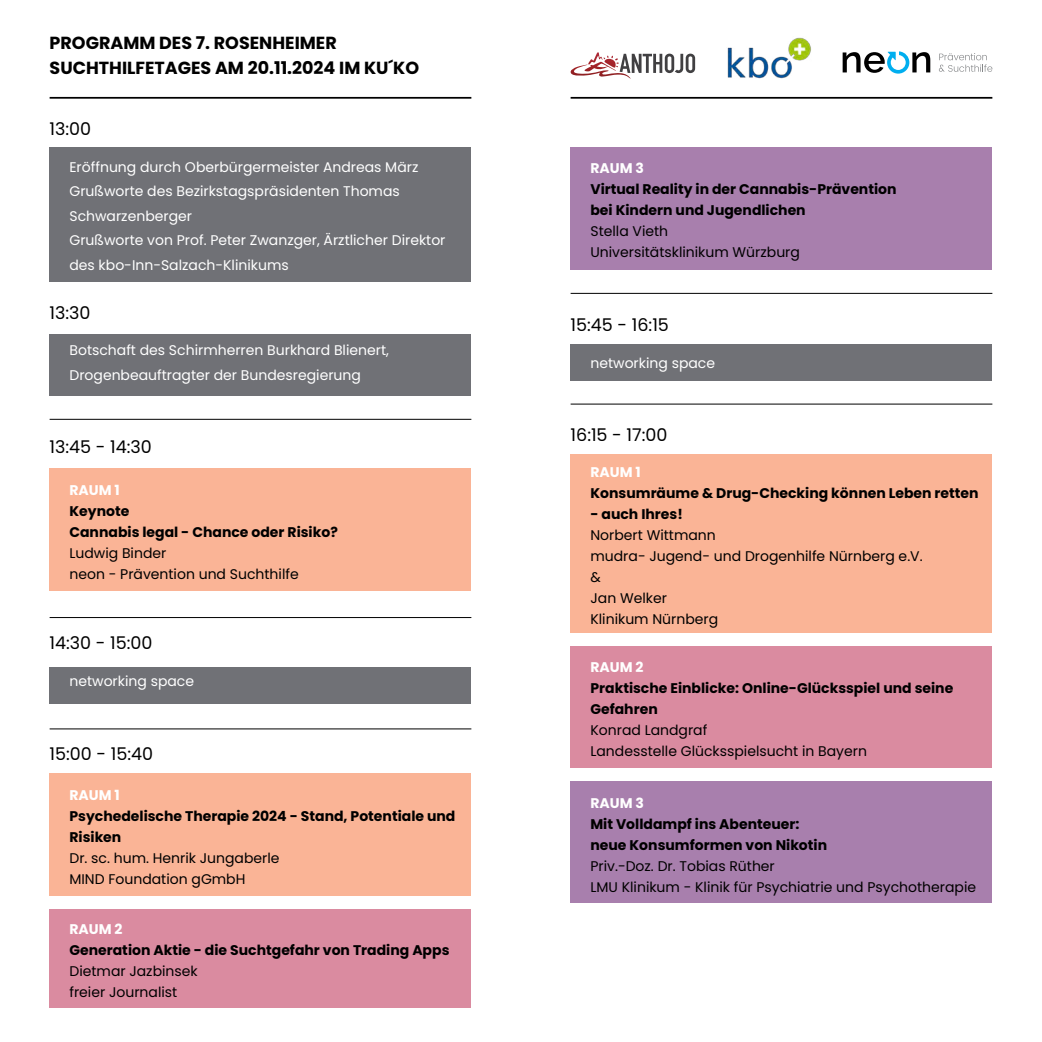
<style>
.page{position:relative;width:1042px;height:1042px;background:#fff}
.page>*{position:absolute;margin:0;border:0;box-sizing:border-box;transform-origin:0 0}
.t1{font:17.5px "Poppins";color:#000}
.t2{font:700 17.5px/24.5px "Poppins";color:#000}
.t3{font:14px/21px "Poppins";color:#000}
.t4{font:700 14px/21px "Poppins";color:#000}
.t5{font:14px/24.5px "Poppins";color:#fff}
.t6{font:700 14px "Poppins";color:#fff}
</style>
<div class="page">
<div style="left:570px;top:147px;width:422px;height:122px;background:#a87fad"></div>
<div style="left:50px;top:773px;width:421px;height:122px;background:#fab496"></div>
<div style="left:50px;top:468px;width:421px;height:122px;background:#fab496"></div>
<div style="left:50px;top:909px;width:421px;height:98px;background:#da8ba0"></div>
<div style="left:570px;top:454px;width:422px;height:178px;background:#fab496"></div>
<div style="left:570px;top:646px;width:422px;height:122px;background:#da8ba0"></div>
<div style="left:570px;top:781px;width:422px;height:122px;background:#a87fad"></div>
<div style="left:50px;top:147px;width:421px;height:135px;background:#707176"></div>
<div style="left:50px;top:335px;width:421px;height:61px;background:#707176"></div>
<div style="left:50px;top:667px;width:421px;height:36px;background:#707176"></div>
<div style="left:570px;top:344px;width:422px;height:37px;background:#707176"></div>
<svg style="left:570px;top:52px;width:125px;height:27px"></svg>
<hr style="left:50px;top:97px;width:421px;height:2px;background:#000">
<hr style="left:570px;top:97px;width:422px;height:2px;background:#000">
<hr style="left:50px;top:419px;width:421px;height:1px;background:#000">
<hr style="left:50px;top:617px;width:421px;height:1px;background:#000">
<hr style="left:50px;top:728px;width:421px;height:1px;background:#000">
<hr style="left:570px;top:293px;width:422px;height:1px;background:#000">
<hr style="left:570px;top:404px;width:422px;height:1px;background:#000">
<svg style="left:842px;top:51px;width:88px;height:23px"></svg>
<svg style="left:939px;top:53px;width:53px;height:19px"></svg>
<img style="left:727px;top:37px;width:84px;height:42px">
<p class="t2" style="left:50px;top:31px;width:357px">Programm des 7. Rosenheimer<br>Suchthi lfetages am 20.11.2024 im Ku´Ko</p>
<p class="t1" style="left:50px;top:118px;width:43px">13:00</p>
<p class="t5" style="left:69px;top:154px;width:377px">Eröffnung durch Oberbürgermeister Andreas März Grußworte des Bezirkstagspräsidenten Thomas Schwarzenberger<br>Grußworte von Prof. Peter Zwanzger, Ärztlicher Direktor des kbo-Inn-Salzach-Klinikums</p>
<p class="t1" style="left:50px;top:302px;width:42px">13:30</p>
<p class="t5" style="left:69px;top:338px;width:321px">Botschaft des Schirmherren Burkhard Blienert,<br>Drogenbeauftragter der Bundesregierung</p>
<p class="t1" style="left:50px;top:437px;width:104px">13:45 - 14:30</p>
<p class="t6" style="left:69px;top:482px;width:52px">Raum 1</p>
<p class="t4" style="left:69px;top:500px;width:270px">Keynote<br>Cannabis legal - Chance oder Risiko?</p>
<p class="t3" style="left:69px;top:542px;width:231px">Ludwig Binder<br>neon - Prävention und Suchthilfe</p>
<p class="t1" style="left:50px;top:633px;width:104px">14:30 - 15:00</p>
<p class="t5" style="left:69px;top:669px;width:126px">networking space</p>
<p class="t1" style="left:50px;top:743px;width:105px">15:00 - 15:40</p>
<p class="t6" style="left:69px;top:786px;width:52px">Raum 1</p>
<p class="t4" style="left:69px;top:805px;width:387px">Psychedelische Therapie 2024 - Stand, Potentiale und<br>Risiken</p>
<p class="t3" style="left:69px;top:847px;width:212px">Dr. sc. hum. Henrik Jungaberle<br>MIND Foundation gGmbH</p>
<p class="t6" style="left:69px;top:921px;width:55px">Raum 2</p>
<p class="t4" style="left:69px;top:940px;width:381px">Generation Aktie - die Suchtgefahr von Trading Apps</p>
<p class="t3" style="left:69px;top:961px;width:130px">Dietmar Jazbinsek freier Journalist</p>
<p class="t6" style="left:590px;top:160px;width:55px">Raum 3</p>
<p class="t4" style="left:590px;top:179px;width:308px">Virtual Reality in der Cannabis-Prävention bei Kindern und Jugendlichen</p>
<p class="t3" style="left:590px;top:221px;width:211px">Stella Vieth<br>Universitätsklinikum Würzburg</p>
<p class="t1" style="left:570px;top:314px;width:100px">15:45 - 16:15</p>
<p class="t5" style="left:590px;top:350px;width:126px">networking space</p>
<p class="t1" style="left:570px;top:425px;width:98px">16:15 - 17:00</p>
<p class="t6" style="left:590px;top:464px;width:52px">Raum 1</p>
<p class="t4" style="left:590px;top:483px;width:390px">Konsumräume &amp; Drug-Checking können Leben retten</p>
<p class="t4" style="left:590px;top:504px;width:94px">- auch Ihres!</p>
<p class="t3" style="left:590px;top:525px;width:334px">Norbert Wittmann<br>mudra- Jugend- und Drogenhilfe Nürnberg e.V. &amp;<br>Jan Welker<br>Klinikum Nürnberg</p>
<p class="t6" style="left:590px;top:659px;width:55px">Raum 2</p>
<p class="t4" style="left:590px;top:678px;width:364px">Praktische Einblicke: Online-Glücksspiel und seine<br>Gefahren</p>
<p class="t3" style="left:590px;top:720px;width:278px">Konrad Landgraf<br>Landesstelle Glücksspielsucht in Bayern</p>
<p class="t6" style="left:590px;top:795px;width:55px">Raum 3</p>
<p class="t4" style="left:590px;top:813px;width:238px">Mit Volldampf ins Abenteuer: neue Konsumformen von Nikotin</p>
<p class="t3" style="left:590px;top:855px;width:387px">Priv.-Doz. Dr. Tobias Rüther<br>LMU Klinikum - Klinik für Psychiatrie und Psychotherapie</p>
</div>
